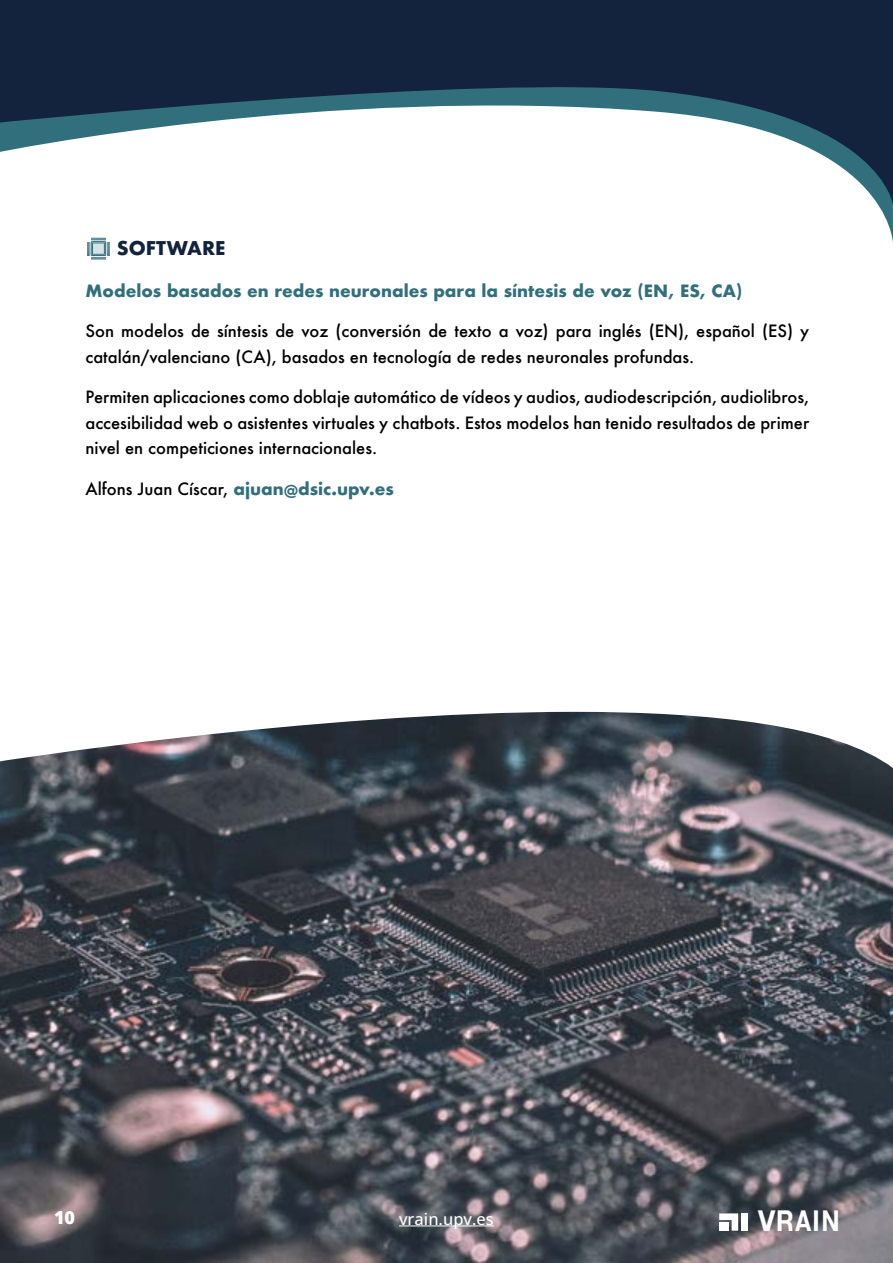
<style>
.page{position:relative;width:893px;height:1263px;background:#fff}
.page>*{position:absolute;margin:0;border:0;box-sizing:border-box;transform-origin:0 0}
.t1{font:700 30.15px "Helvetica Neue";letter-spacing:.045em;color:#fff;scale:.91 1}
.t2{font:700 18.45px "Futura";color:#13233d}
.t3{font:800 18px "Open Sans";color:#fff}
.t4{font:500 16.5px/25.5px "Futura";color:#000}
.t5{font:700 16.5px "Futura";color:#326f7c}
.t6{font:500 16.5px "Open Sans";color:#fff}
.s1{font-weight:700;color:#326f7c}
</style>
<div class="page">
<svg style="left:87px;top:243px;width:23px;height:17px"></svg>
<img style="left:0;top:712px;width:893px;height:551px">
<hr style="left:399px;top:1226px;width:95px;height:1px;background:#fff">
<svg style="left:0;top:0;width:893px;height:205px;fill:#13233d"></svg>
<div style="left:741px;top:1213px;width:7px;height:18px;background:#fff"></div>
<svg style="left:719px;top:1213px;width:19px;height:18px"></svg>
<p class="t2" style="left:117px;top:235px;width:110px">SOFTWARE</p>
<p class="t5" style="left:86px;top:279px;width:658px">Modelos basados en redes neuronales para la síntesis de voz (EN, ES, CA)</p>
<p class="t4" style="left:86px;top:318px;width:725px">Son modelos de síntesis de voz (conversión de texto a voz) para inglés (EN), español (ES) y catalán/valenciano (CA), basados en tecnología de redes neuronales profundas.</p>
<p class="t4" style="left:86px;top:384px;width:725px;text-align:justify">Permiten aplicaciones como doblaje automático de vídeos y audios, audiodescripción, audiolibros, accesibilidad web o asistentes virtuales y chatbots. Estos modelos han tenido resultados de primer nivel en competiciones internacionales.</p>
<p class="t4" style="left:86px;top:476px;width:310px">Alfons Juan Císcar, <span class="s1">ajuan@dsic.upv.es</span></p>
<p class="t3" style="left:54px;top:1203px;width:23px">10</p>
<p class="t6" style="left:399px;top:1208px;width:96px">vrain.upv.es</p>
<h1 class="t1" style="left:758px;top:1198px;width:91px">VRAIN</h1>
</div>
